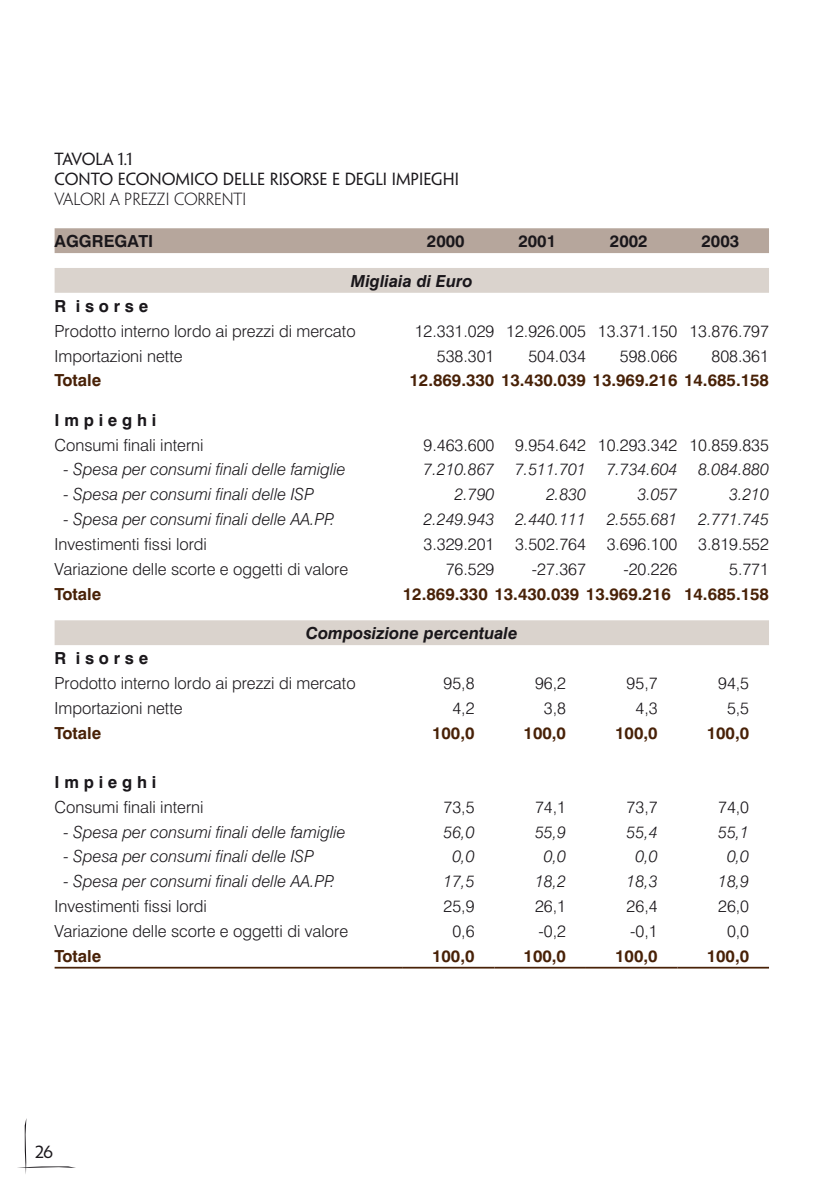
<style>
.page{position:relative;width:834px;height:1191px;background:#fff}
.page>*{position:absolute;margin:0;border:0;box-sizing:border-box;transform-origin:0 0}
.t1{font:300 16.62px "Swiss 721 BT";color:#1a171b}
.t2{font:italic 300 16.62px "Swiss 721 BT";color:#1a171b}
.t3{font:700 16.62px "Swiss 721 BT";color:#482107}
.t4{font:700 16.62px "Swiss 721 BT";color:#1a171b}
.t5{font:italic 700 16.62px "Swiss 721 BT";color:#1a171b}
.t6{font:15.75px/19.8px "Penumbra Flare Std";color:#1a171b}
.t7{font:300 15.75px "Penumbra Flare Std";color:#1a171b}
</style>
<div class="page">
<svg style="left:17px;top:1118px;width:59px;height:56px"></svg>
<div style="left:55px;top:228px;width:713px;height:25px;background:#b6a69c"></div>
<svg style="left:55px;top:268px;width:713px;height:377px"></svg>
<hr style="left:55px;top:966px;width:348px;height:2px;background:#482107">
<hr style="left:403px;top:966px;width:91px;height:2px;background:#482107">
<hr style="left:494px;top:966px;width:92px;height:2px;background:#482107">
<hr style="left:586px;top:966px;width:91px;height:2px;background:#482107">
<hr style="left:677px;top:966px;width:91px;height:2px;background:#482107">
<p class="t6" style="left:55px;top:149px;width:406px">TAVOLA 1.1<br>CONTO ECONOMICO DELLE RISORSE E DEGLI IMPIEGHI</p>
<p class="t7" style="left:55px;top:190px;width:193px">VALORI A PREZZI CORRENTI</p>
<p class="t4" style="left:55px;top:231px;width:100px">AGGREGATI</p>
<p class="t4" style="left:427px;top:231px;width:39px">2000</p>
<p class="t4" style="left:518px;top:231px;width:39px">2001</p>
<p class="t4" style="left:610px;top:231px;width:39px">2002</p>
<p class="t4" style="left:701px;top:231px;width:39px">2003</p>
<p class="t5" style="left:351px;top:271px;width:123px">Migliaia di Euro</p>
<p class="t4" style="left:55px;top:296px;width:95px">R i s o r s e</p>
<p class="t1" style="left:55px;top:321px;width:302px">Prodotto interno lordo ai prezzi di mercato</p>
<p class="t1" style="left:414px;top:321px;width:356px">12.331.029 12.926.005 13.371.150 13.876.797</p>
<p class="t1" style="left:55px;top:345px;width:130px">Importazioni nette</p>
<p class="t1" style="left:437px;top:345px;width:59px">538.301</p>
<p class="t1" style="left:528px;top:345px;width:59px">504.034</p>
<p class="t1" style="left:620px;top:345px;width:59px">598.066</p>
<p class="t1" style="left:711px;top:345px;width:59px">808.361</p>
<p class="t3" style="left:55px;top:370px;width:48px">Totale</p>
<p class="t3" style="left:409px;top:370px;width:361px">12.869.330 13.430.039 13.969.216 14.685.158</p>
<p class="t4" style="left:55px;top:410px;width:103px">I m p i e g h i</p>
<p class="t1" style="left:55px;top:435px;width:150px">Consumi finali interni</p>
<p class="t1" style="left:423px;top:435px;width:347px">9.463.600 9.954.642 10.293.342 10.859.835</p>
<p class="t2" style="left:63px;top:459px;width:284px">- Spesa per consumi finali delle famiglie</p>
<p class="t2" style="left:423px;top:459px;width:347px">7.210.867 7.511.701 7.734.604 8.084.880</p>
<p class="t2" style="left:63px;top:484px;width:252px">- Spesa per consumi finali delle ISP</p>
<p class="t2" style="left:454px;top:484px;width:41px">2.790</p>
<p class="t2" style="left:546px;top:484px;width:41px">2.830</p>
<p class="t2" style="left:637px;top:484px;width:41px">3.057</p>
<p class="t2" style="left:729px;top:484px;width:41px">3.210</p>
<p class="t2" style="left:63px;top:509px;width:272px">- Spesa per consumi finali delle AA.PP.</p>
<p class="t2" style="left:423px;top:509px;width:347px">2.249.943 2.440.111 2.555.681 2.771.745</p>
<p class="t1" style="left:55px;top:534px;width:154px">Investimenti fissi lordi</p>
<p class="t1" style="left:423px;top:534px;width:347px">3.329.201 3.502.764 3.696.100 3.819.552</p>
<p class="t1" style="left:55px;top:559px;width:295px">Variazione delle scorte e oggetti di valore</p>
<p class="t1" style="left:445px;top:559px;width:50px">76.529</p>
<p class="t1" style="left:531px;top:559px;width:56px">-27.367</p>
<p class="t1" style="left:623px;top:559px;width:56px">-20.226</p>
<p class="t1" style="left:729px;top:559px;width:41px">5.771</p>
<p class="t3" style="left:55px;top:583px;width:48px">Totale</p>
<p class="t3" style="left:403px;top:583px;width:367px">12.869.330 13.430.039 13.969.216 14.685.158</p>
<p class="t5" style="left:306px;top:623px;width:213px">Composizione percentuale</p>
<p class="t4" style="left:55px;top:648px;width:95px">R i s o r s e</p>
<p class="t1" style="left:55px;top:673px;width:302px">Prodotto interno lordo ai prezzi di mercato</p>
<p class="t1" style="left:443px;top:673px;width:32px">95,8</p>
<p class="t1" style="left:535px;top:673px;width:32px">96,2</p>
<p class="t1" style="left:626px;top:673px;width:32px">95,7</p>
<p class="t1" style="left:718px;top:673px;width:32px">94,5</p>
<p class="t1" style="left:55px;top:698px;width:130px">Importazioni nette</p>
<p class="t1" style="left:452px;top:698px;width:24px">4,2</p>
<p class="t1" style="left:544px;top:698px;width:24px">3,8</p>
<p class="t1" style="left:635px;top:698px;width:24px">4,3</p>
<p class="t1" style="left:727px;top:698px;width:24px">5,5</p>
<p class="t3" style="left:55px;top:722px;width:48px">Totale</p>
<p class="t3" style="left:432px;top:722px;width:44px">100,0</p>
<p class="t3" style="left:523px;top:722px;width:44px">100,0</p>
<p class="t3" style="left:615px;top:722px;width:44px">100,0</p>
<p class="t3" style="left:706px;top:722px;width:44px">100,0</p>
<p class="t4" style="left:55px;top:772px;width:103px">I m p i e g h i</p>
<p class="t1" style="left:55px;top:797px;width:150px">Consumi finali interni</p>
<p class="t1" style="left:443px;top:797px;width:32px">73,5</p>
<p class="t1" style="left:535px;top:797px;width:32px">74,1</p>
<p class="t1" style="left:626px;top:797px;width:32px">73,7</p>
<p class="t1" style="left:718px;top:797px;width:32px">74,0</p>
<p class="t2" style="left:63px;top:821px;width:284px">- Spesa per consumi finali delle famiglie</p>
<p class="t2" style="left:443px;top:821px;width:32px">56,0</p>
<p class="t2" style="left:535px;top:821px;width:32px">55,9</p>
<p class="t2" style="left:626px;top:821px;width:32px">55,4</p>
<p class="t2" style="left:718px;top:821px;width:32px">55,1</p>
<p class="t2" style="left:63px;top:846px;width:252px">- Spesa per consumi finali delle ISP</p>
<p class="t2" style="left:452px;top:846px;width:24px">0,0</p>
<p class="t2" style="left:544px;top:846px;width:24px">0,0</p>
<p class="t2" style="left:635px;top:846px;width:24px">0,0</p>
<p class="t2" style="left:727px;top:846px;width:24px">0,0</p>
<p class="t2" style="left:63px;top:871px;width:272px">- Spesa per consumi finali delle AA.PP.</p>
<p class="t2" style="left:443px;top:871px;width:32px">17,5</p>
<p class="t2" style="left:535px;top:871px;width:32px">18,2</p>
<p class="t2" style="left:626px;top:871px;width:32px">18,3</p>
<p class="t2" style="left:718px;top:871px;width:32px">18,9</p>
<p class="t1" style="left:55px;top:896px;width:154px">Investimenti fissi lordi</p>
<p class="t1" style="left:443px;top:896px;width:32px">25,9</p>
<p class="t1" style="left:535px;top:896px;width:32px">26,1</p>
<p class="t1" style="left:626px;top:896px;width:32px">26,4</p>
<p class="t1" style="left:718px;top:896px;width:32px">26,0</p>
<p class="t1" style="left:55px;top:921px;width:295px">Variazione delle scorte e oggetti di valore</p>
<p class="t1" style="left:452px;top:921px;width:24px">0,6</p>
<p class="t1" style="left:538px;top:921px;width:29px">-0,2</p>
<p class="t1" style="left:630px;top:921px;width:29px">-0,1</p>
<p class="t1" style="left:727px;top:921px;width:24px">0,0</p>
<p class="t3" style="left:55px;top:945px;width:48px">Totale</p>
<p class="t3" style="left:432px;top:945px;width:44px">100,0</p>
<p class="t3" style="left:523px;top:945px;width:44px">100,0</p>
<p class="t3" style="left:615px;top:945px;width:44px">100,0</p>
<p class="t3" style="left:706px;top:945px;width:44px">100,0</p>
<p class="t6" style="left:35px;top:1142px;width:18px">26</p>
</div>
